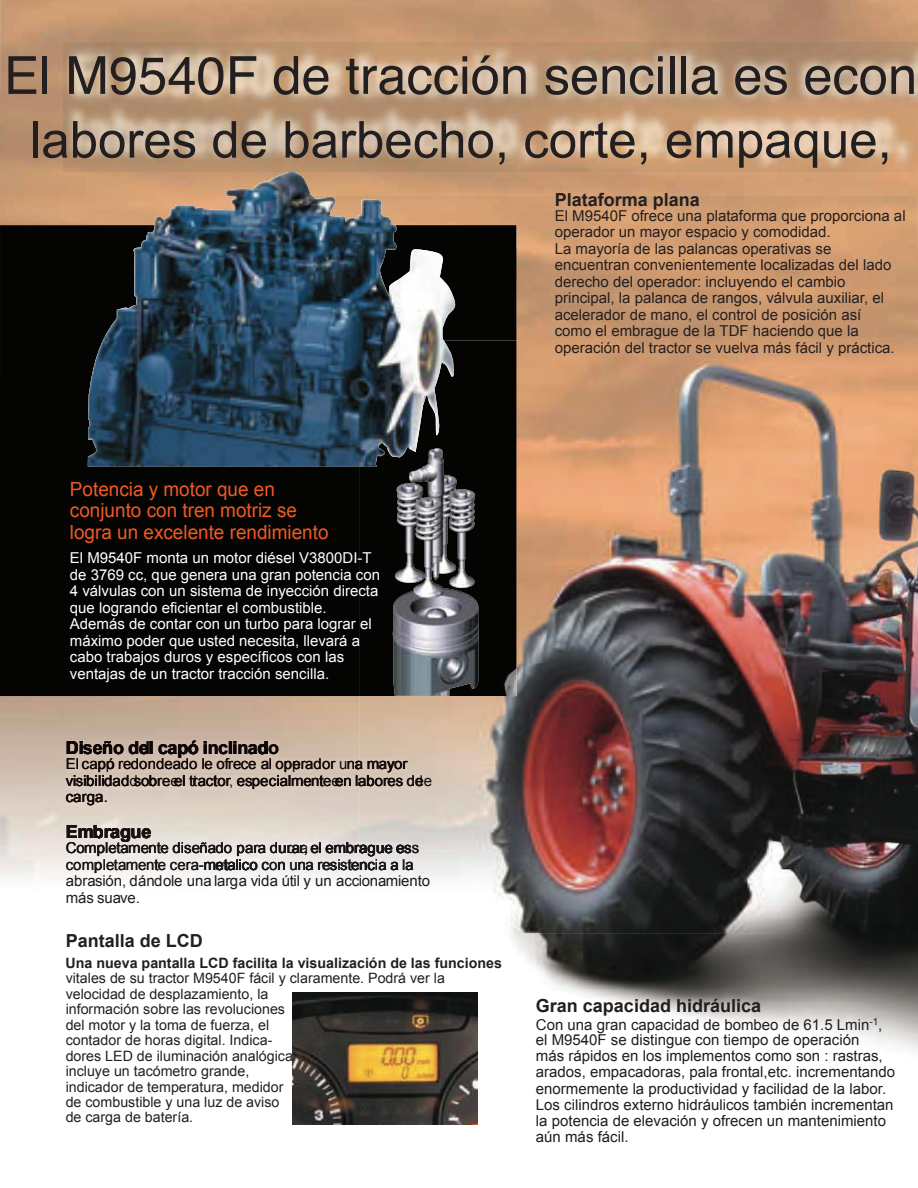
<style>
.page{position:relative;width:918px;height:1188px;background:#fff}
.page>*{position:absolute;margin:0;border:0;box-sizing:border-box;transform-origin:0 0}
.t1{font:52.5px "Helvetica";color:#231f20}
.t2{font:51px "Arial";color:#231f20}
.t3{font:19.5px/21px "Arial";color:#f15924}
.t4{font:700 18px "Arial";color:#231f20}
.t5{font:700 18px "Arial";color:#221d1f}
.t6{font:700 18px "Arial";letter-spacing:-.01em;color:#0b0706}
.t7{font:700 18px "Arial";color:#18100f}
.t8{font:15px/16.5px "Arial";color:#231f20}
.t9{font:15px/16px "Arial";color:#221d1f}
.t10{font:15px/16.5px "Arial";color:#fff}
.t11{font:15px/16.5px "Arial";color:#1e1919}
.t12{font:15px/16.5px "Arial";color:#130b0a}
.t13{font:14.25px/15.5px "Arial";color:#231f20}
.t14{font:700 14.25px "Arial";color:#231f20}
.s1{color:#0a0705}
.s2{color:#0f0609}
.s3{color:#100908}
.s4{color:#130909}
.s5{color:#140c0a}
.s6{color:#170e09}
.s7{color:#1a1010}
.s8{color:#1a110e}
.s9{color:#181110}
.s10{color:#181410}
.s11{color:#1b1212}
.s12{color:#1c1414}
.s13{color:#1b1410}
.s14{color:#1a1415}
.s15{color:#171315}
.s16{color:#181515}
.s17{color:#1c1717}
.s18{color:#1b1719}
.s19{color:#191717}
.s20{color:#1f1d1d}
.s21{color:#1c1a1a}
.s22{color:#221d1f}
</style>
<div class="page">
<img style="left:0;top:0;width:918px;height:91px">
<img style="left:0;top:91px;width:94px;height:134px">
<img style="left:251px;top:171px;width:667px;height:25px">
<img style="left:436px;top:196px;width:482px;height:53px">
<img style="left:516px;top:249px;width:402px;height:91px">
<div style="left:0;top:225px;width:88px;height:157px;background:#040503"></div>
<div style="left:436px;top:225px;width:80px;height:52px;background:#040503"></div>
<img style="left:436px;top:277px;width:80px;height:53px">
<img style="left:442px;top:329px;width:74px;height:11px">
<div style="left:0;top:382px;width:94px;height:314px;background:#040503"></div>
<div style="left:94px;top:466px;width:265px;height:230px;background:#040503"></div>
<img style="left:359px;top:933px;width:559px;height:119px">
<img style="left:516px;top:340px;width:362px;height:323px">
<img style="left:878px;top:340px;width:40px;height:593px">
<img style="left:359px;top:663px;width:519px;height:270px">
<img style="left:359px;top:340px;width:157px;height:356px">
<img style="left:88px;top:172px;width:348px;height:294px">
<img style="left:63px;top:42px;width:855px;height:129px">
<img style="left:528px;top:990px;width:365px;height:62px">
<div style="left:67px;top:741px;width:212px;height:17px;background:#d0baaa"></div>
<div style="left:67px;top:758px;width:340px;height:15px;background:#d5c1b3"></div>
<div style="left:66px;top:775px;width:357px;height:14px;background:#d8c8bc"></div>
<div style="left:66px;top:842px;width:345px;height:15px;background:#e9e5e3"></div>
<div style="left:66px;top:859px;width:347px;height:14px;background:#f0efee"></div>
<img style="left:66px;top:876px;width:363px;height:14px">
<img style="left:409px;top:450px;width:21px;height:48px">
<img style="left:292px;top:993px;width:186px;height:132px">
<h1 class="t1" style="left:4px;top:53px;width:915px">El M9540F de tracción sencilla es econ</h1>
<h2 class="t2" style="left:30px;top:111px;width:863px">labores de barbecho, corte, empaque,</h2>
<p class="t4" style="left:555px;top:189px;width:147px">Plataforma plana</p>
<p class="t8" style="left:555px;top:208px;width:352px">El M9540F ofrece una plataforma que proporciona al operador un mayor espacio y comodidad.<br>La mayoría de las palancas operativas se encuentran convenientemente localizadas del lado derecho del operador: incluyendo el cambio principal, la palanca de rangos, válvula auxiliar, el acelerador de mano, el control de posición así<br>como el embrague de la TDF haciendo que la operación del tractor se vuelva más fácil y práctica.</p>
<h3 class="t3" style="left:70px;top:479px;width:260px">Potencia y motor que en conjunto con tren motriz se logra un excelente rendimiento</h3>
<p class="t10" style="left:70px;top:550px;width:312px">El M9540F monta un motor diésel V3800DI-T de 3769 cc, que genera una gran potencia con 4 válvulas con un sistema de inyección directa que logrando eficientar el combustible.<br>Además de contar con un turbo para lograr el máximo poder que usted necesita, llevará a cabo trabajos duros y específicos con las ventajas de un tractor tracción sencilla.</p>
<p class="t6" style="left:66px;top:738px;width:215px"><span class="s1">Di</span>s<span class="s2">e</span><span class="s1">ñ</span><span class="s2">o d</span>de<span class="s2">l c</span>ap<span class="s1">ó</span> i<span class="s2">n</span>c<span class="s2">l</span>i<span class="s2">n</span>a<span class="s2">d</span>o</p>
<p class="t12" style="left:66px;top:756px;width:368px"><span class="s2">El</span> <span class="s3">ca</span>pp<span class="s2">ó</span> <span class="s3">redondeado le ofrece a</span><span class="s2">l</span> <span class="s3">o</span>pp<span class="s3">erador u</span><span class="s4">na may</span><span class="s3">or </span>visibilidadds<span class="s5">o</span>breeel <span class="s5">t</span>tr<span class="s5">a</span>ctor<span class="s5">,</span> e<span class="s5">s</span>p<span class="s5">e</span>cialm<span class="s5">e</span>nteee<span class="s5">n l</span>labo<span class="s5">r</span>e<span class="s5">s d</span>dee <span class="s5">carga</span><span class="s6">.</span></p>
<p class="t7" style="left:66px;top:822px;width:87px">E<span class="s7">m</span>b<span class="s8">r</span><span class="s7">ag</span>u<span class="s9">e</span></p>
<p class="t11" style="left:66px;top:840px;width:366px"><span class="s10">Completame</span><span class="s11">nte di</span><span class="s10">se</span><span class="s11">ñado</span> <span class="s12">p</span><span class="s10">ara</span> <span class="s11">du</span><span class="s12">u</span><span class="s10">ra</span><span class="s13">a</span><span class="s10">r</span><span class="s14">, e</span><span class="s11">l e</span><span class="s14">m</span><span class="s15">b</span><span class="s16">r</span><span class="s15">rague</span> <span class="s14">e</span><span class="s15">ss </span><span class="s17">com</span>p<span class="s17">letamen</span><span class="s12">t</span><span class="s17">e cera-m</span><span class="s18">m</span><span class="s17">etalico c</span><span class="s19">on una resiste</span><span class="s18">e</span><span class="s19">ncia a la </span>abrasión<span class="s20">,</span> dándole una larga vida <span class="s21">ú</span>ti<span class="s21">l</span> y un acc<span class="s21">io</span>na<span class="s21">mi</span>en<span class="s21">to </span><span class="s22">más suave.</span></p>
<p class="t4" style="left:66px;top:931px;width:139px">Pantalla de LCD</p>
<p class="t14" style="left:66px;top:955px;width:438px">Una nueva pantalla LCD facilita la visualización de las funciones</p>
<p class="t13" style="left:66px;top:971px;width:381px">vitales de su tractor M9540F fácil y claramente. Podrá ver la velocidad de desplazamiento, la<br>información sobre las revoluciones<br>del motor y la toma de fuerza, el<br>contador de horas digital. Indica-<br>dores LED de iluminación analógica<br>incluye un tacómetro grande,<br>indicador de temperatura, medidor<br>de combustible y una luz de aviso<br>de carga de batería.</p>
<p class="t5" style="left:536px;top:995px;width:227px">Gran capacidad hidráulica</p>
<p class="t9" style="left:536px;top:1016px;width:361px">Con una gran capacidad de bombeo de 61.5 Lmin<sup>-1</sup>, el M9540F se distingue con tiempo de operación<br>más rápidos en los implementos como son : rastras, arados, empacadoras, pala frontal,etc. incrementando enormemente la productividad y facilidad de la labor.<br>Los cilindros externo hidráulicos también incrementan la potencia de elevación y ofrecen un mantenimiento aún más fácil.</p>
</div>
